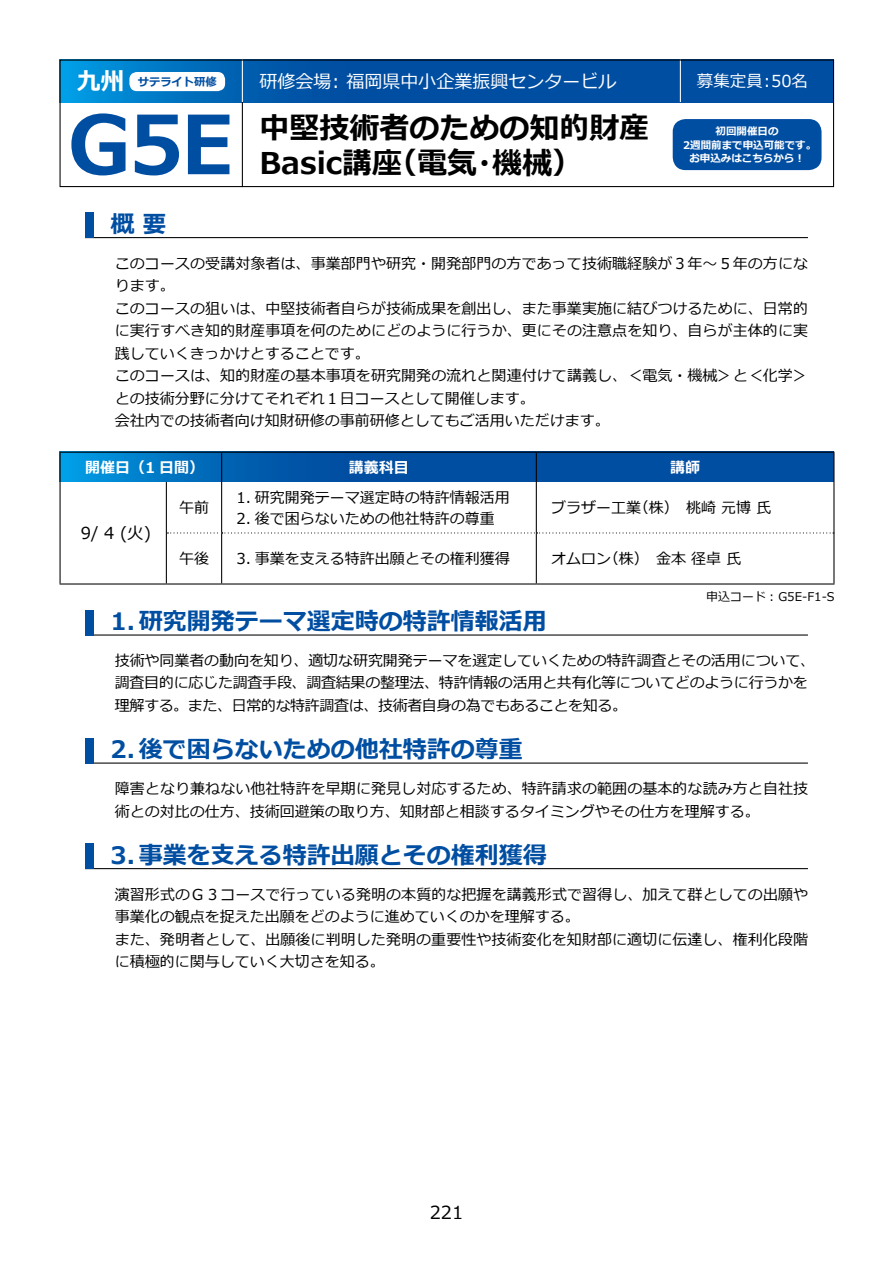
<style>
.page{position:relative;width:893px;height:1263px;background:#fff}
.page>*{position:absolute;margin:0;border:0;box-sizing:border-box;transform-origin:0 0}
.t1{font:700 81px "Meiryo";color:#004ea2}
.t2{font:700 30px/34.5px "Meiryo";color:#000}
.t3{font:700 24px "Meiryo";color:#004ea2}
.t4{font:18px "Meiryo";color:#fff}
.t5{font:18px "Meiryo";color:#000}
.t6{font:16.5px "Meiryo";color:#fff}
.t7{font:16.5px "Meiryo";color:#000}
.t8{font:15px/22.5px "Meiryo";color:#000}
.t9{font:700 15px "Meiryo";color:#fff}
.t10{font:12px "Meiryo";color:#000}
.t11{font:700 11.25px "Meiryo";color:#004ea2}
.t12{font:700 10.5px/13.5px "Meiryo";color:#fff;text-align:center}
.s1{font-size:24px;color:#fff}
</style>
<div class="page">
<svg style="left:62px;top:62px;width:770px;height:40px;background:#0058aa"></svg>
<hr style="left:242px;top:60px;width:1px;height:42px;background:#fff">
<hr style="left:242px;top:102px;width:1px;height:85px;background:#000">
<hr style="left:680px;top:60px;width:1px;height:42px;background:#fff">
<div style="left:60px;top:60px;width:774px;height:127px;border:1px solid #000"></div>
<hr style="left:85px;top:237px;width:723px;height:1px;background:#000">
<div style="left:85px;top:213px;width:9px;height:25px;background:#004ea2"></div>
<svg style="left:61px;top:453px;width:772px;height:28px;background:#005aab"></svg>
<hr style="left:60px;top:452px;width:106px;height:1px;background:#000">
<svg style="left:60px;top:453px;width:1px;height:29px"></svg>
<hr style="left:166px;top:452px;width:56px;height:1px;background:#000">
<hr style="left:222px;top:452px;width:314px;height:1px;background:#000">
<svg style="left:221px;top:453px;width:1px;height:29px"></svg>
<hr style="left:536px;top:452px;width:298px;height:1px;background:#000">
<svg style="left:536px;top:453px;width:1px;height:29px"></svg>
<svg style="left:833px;top:453px;width:1px;height:29px"></svg>
<hr style="left:60px;top:482px;width:1px;height:51px;background:#000">
<hr style="left:166px;top:482px;width:1px;height:51px;background:#000">
<hr style="left:221px;top:482px;width:1px;height:50px;background:#000">
<hr style="left:536px;top:482px;width:1px;height:50px;background:#000">
<hr style="left:833px;top:482px;width:1px;height:51px;background:#000">
<hr style="left:60px;top:533px;width:1px;height:50px;background:#000">
<hr style="left:166px;top:533px;width:1px;height:50px;background:#000">
<hr style="left:221px;top:533px;width:1px;height:50px;background:#000">
<hr style="left:536px;top:533px;width:1px;height:50px;background:#000">
<hr style="left:833px;top:533px;width:1px;height:50px;background:#000">
<hr style="left:60px;top:583px;width:106px;height:1px;background:#000">
<svg style="left:167px;top:532px;width:667px;height:1px"></svg>
<hr style="left:166px;top:583px;width:56px;height:1px;background:#000">
<hr style="left:222px;top:583px;width:314px;height:1px;background:#000">
<hr style="left:536px;top:583px;width:298px;height:1px;background:#000">
<div style="left:673px;top:119px;width:148px;height:51px;background:#004ea2;border-radius:13px"></div>
<hr style="left:85px;top:634px;width:723px;height:1px;background:#000">
<div style="left:85px;top:610px;width:9px;height:25px;background:#004ea2"></div>
<hr style="left:85px;top:762px;width:723px;height:2px;background:#000">
<div style="left:85px;top:738px;width:9px;height:26px;background:#004ea2"></div>
<hr style="left:85px;top:868px;width:723px;height:1px;background:#000">
<div style="left:85px;top:844px;width:9px;height:25px;background:#004ea2"></div>
<div style="left:129px;top:72px;width:96px;height:19px;background:#fff;border-radius:7px"></div>
<p class="t11" style="left:77px;top:76px;width:141px"><span class="s1">九州</span> サテライト研修</p>
<h1 class="t1" style="left:68px;top:99px;width:167px">G5E</h1>
<h3 class="t3" style="left:111px;top:210px;width:57px">概 要</h3>
<p class="t4" style="left:259px;top:71px;width:359px">研修会場： 福岡県中小企業振興センタービル</p>
<p class="t6" style="left:697px;top:72px;width:113px">募集定員：50名</p>
<h2 class="t2" style="left:259px;top:112px;width:391px">中堅技術者のための知的財産<br>Basic講座（電気・機械）</h2>
<p class="t12" style="left:683px;top:125px;width:135px">初回開催日の<br>2週間前まで申込可能です。お申込みはこちらから！</p>
<p class="t8" style="left:115px;top:252px;width:695px">このコースの受講対象者は、事業部門や研究・開発部門の方であって技術職経験が３年～５年の方になります。<br>このコースの狙いは、中堅技術者自らが技術成果を創出し、また事業実施に結びつけるために、日常的に実行すべき知的財産事項を何のためにどのように行うか、更にその注意点を知り、自らが主体的に実践していくきっかけとすることです。<br>このコースは、知的財産の基本事項を研究開発の流れと関連付けて講義し、＜電気・機械＞と＜化学＞との技術分野に分けてそれぞれ１日コースとして開催します。<br>会社内での技術者向け知財研修の事前研修としてもご活用いただけます。</p>
<p class="t9" style="left:85px;top:459px;width:120px">開催日（1 日間）</p>
<p class="t9" style="left:349px;top:459px;width:61px">講義科目</p>
<p class="t9" style="left:670px;top:459px;width:31px">講師</p>
<p class="t7" style="left:81px;top:524px;width:72px">9/ 4 (火)</p>
<p class="t8" style="left:179px;top:497px;width:31px">午前</p>
<p class="t8" style="left:237px;top:486px;width:275px">1. 研究開発テーマ選定時の特許情報活用</p>
<p class="t8" style="left:237px;top:507px;width:260px">2. 後で困らないための他社特許の尊重</p>
<p class="t8" style="left:551px;top:497px;width:222px">ブラザー工業（株）　桃崎 元博 氏</p>
<p class="t8" style="left:179px;top:548px;width:31px">午後</p>
<p class="t8" style="left:237px;top:548px;width:275px">3. 事業を支える特許出願とその権利獲得</p>
<p class="t8" style="left:551px;top:548px;width:192px">オムロン（株）　金本 径卓 氏</p>
<p class="t10" style="left:706px;top:590px;width:130px">申込コード : G5E-F1-S</p>
<h3 class="t3" style="left:111px;top:608px;width:438px">1．研究開発テーマ選定時の特許情報活用</h3>
<p class="t8" style="left:115px;top:649px;width:702px">技術や同業者の動向を知り、適切な研究開発テーマを選定していくための特許調査とその活用について、調査目的に応じた調査手段、調査結果の整理法、特許情報の活用と共有化等についてどのように行うかを理解する。また、日常的な特許調査は、技術者自身の為でもあることを知る。</p>
<h3 class="t3" style="left:111px;top:736px;width:414px">2．後で困らないための他社特許の尊重</h3>
<p class="t8" style="left:115px;top:777px;width:695px">障害となり兼ねない他社特許を早期に発見し対応するため、特許請求の範囲の基本的な読み方と自社技術との対比の仕方、技術回避策の取り方、知財部と相談するタイミングやその仕方を理解する。</p>
<h3 class="t3" style="left:111px;top:841px;width:438px">3．事業を支える特許出願とその権利獲得</h3>
<p class="t8" style="left:115px;top:883px;width:695px">演習形式のＧ３コースで行っている発明の本質的な把握を講義形式で習得し、加えて群としての出願や事業化の観点を捉えた出願をどのように進めていくのかを理解する。<br>また、発明者として、出願後に判明した発明の重要性や技術変化を知財部に適切に伝達し、権利化段階に積極的に関与していく大切さを知る。</p>
<p class="t5" style="left:430px;top:1202px;width:35px">221</p>
</div>
